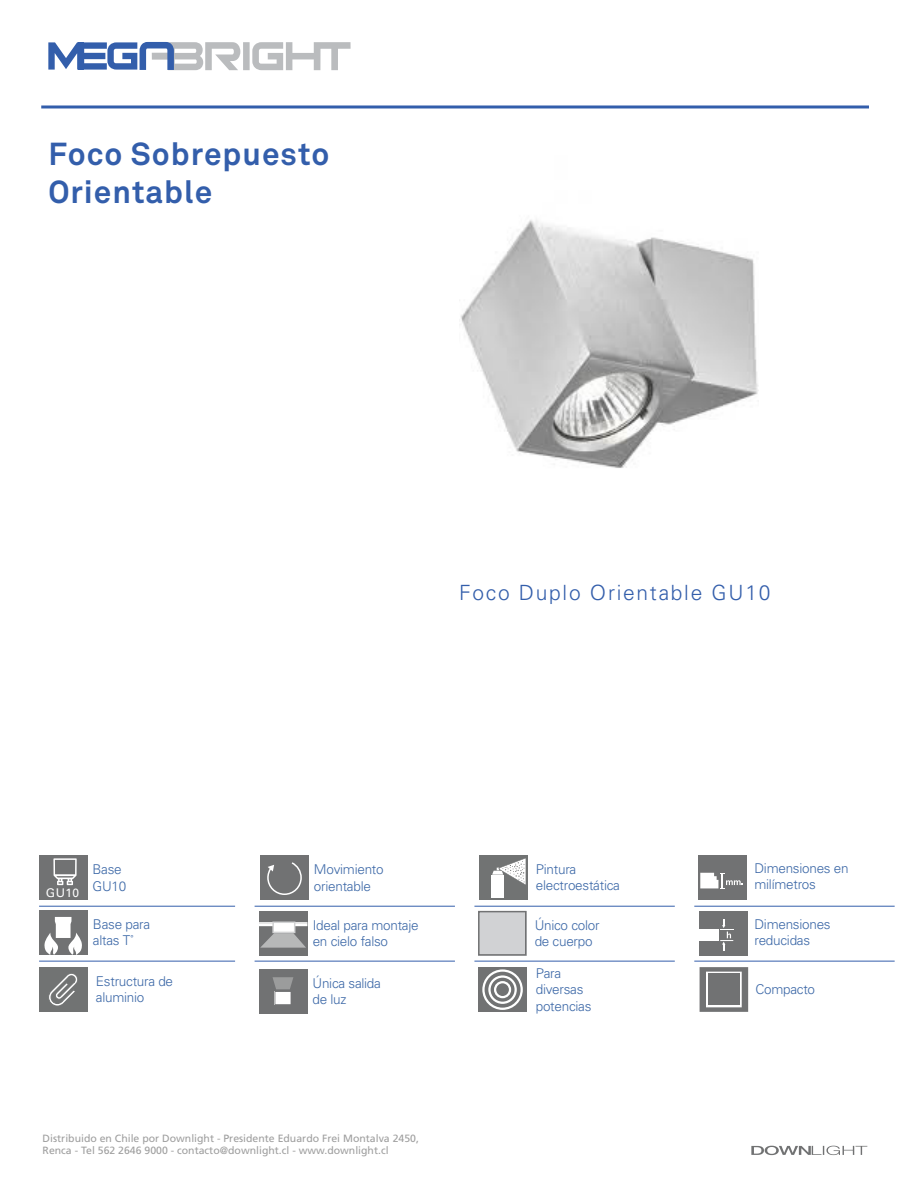
<style>
.page{position:relative;width:918px;height:1188px;background:#fff}
.page>*{position:absolute;margin:0;border:0;box-sizing:border-box;transform-origin:0 0}
.t1{font:700 31.5px/37.8px "Akkurat";letter-spacing:.03em;color:#335eab}
.t2{font:300 21px "Univers LT Std";letter-spacing:.08em;color:#335eab}
.t3{font:300 13.5px/16.2px "Univers LT Std";letter-spacing:-.02em;color:#3c68a7}
.t4{font:12px "Univers LT Std";color:#fff}
.t5{font:10.5px/12.6px "Frutiger";color:#9e9e9e}
</style>
<div class="page">
<svg style="left:48px;top:42px;width:303px;height:28px"></svg>
<hr style="left:41px;top:105px;width:828px;height:3px;background:#335eab">
<hr style="left:39px;top:906px;width:196px;height:1px;background:#335eab">
<hr style="left:39px;top:961px;width:196px;height:1px;background:#335eab">
<hr style="left:255px;top:906px;width:200px;height:1px;background:#335eab">
<hr style="left:255px;top:961px;width:200px;height:1px;background:#335eab">
<hr style="left:474px;top:906px;width:201px;height:1px;background:#335eab">
<hr style="left:474px;top:961px;width:201px;height:1px;background:#335eab">
<svg style="left:751px;top:1146px;width:116px;height:9px"></svg>
<div style="left:478px;top:911px;width:48px;height:45px;background:#d1d2d4"></div>
<div style="left:478px;top:911px;width:48px;height:45px;border:2px solid #717273"></div>
<div style="left:259px;top:911px;width:49px;height:45px;background:#717273"></div>
<hr style="left:259px;top:923px;width:14px;height:3px;background:#fff">
<svg style="left:259px;top:922px;width:13px;height:1px"></svg>
<svg style="left:295px;top:922px;width:12px;height:4px"></svg>
<div style="left:272px;top:922px;width:23px;height:11px;background:#fff;border:2px solid #d1d2d3"></div>
<svg style="left:260px;top:933px;width:46px;height:15px"></svg>
<div style="left:699px;top:911px;width:49px;height:45px;background:#717273"></div>
<div style="left:699px;top:929px;width:20px;height:11px;background:#fff"></div>
<svg style="left:720px;top:919px;width:13px;height:32px"></svg>
<hr style="left:694px;top:906px;width:201px;height:1px;background:#335eab">
<hr style="left:694px;top:961px;width:201px;height:1px;background:#335eab">
<div style="left:699px;top:855px;width:48px;height:45px;background:#717273"></div>
<svg style="left:700px;top:873px;width:43px;height:16px"></svg>
<div style="left:39px;top:855px;width:48px;height:45px;background:#717273"></div>
<svg style="left:53px;top:858px;width:24px;height:27px"></svg>
<div style="left:260px;top:855px;width:49px;height:45px;background:#717273"></div>
<svg style="left:267px;top:862px;width:35px;height:33px"></svg>
<div style="left:39px;top:910px;width:49px;height:45px;background:#717273"></div>
<svg style="left:44px;top:917px;width:38px;height:38px"></svg>
<div style="left:39px;top:967px;width:49px;height:45px;background:#717373"></div>
<svg style="left:49px;top:973px;width:29px;height:33px"></svg>
<div style="left:478px;top:967px;width:49px;height:45px;background:#717273"></div>
<svg style="left:482px;top:969px;width:41px;height:41px"></svg>
<div style="left:494px;top:981px;width:17px;height:17px;border:2px solid #fff;border-radius:50%"></div>
<div style="left:479px;top:855px;width:49px;height:45px;background:#717373"></div>
<div style="left:491px;top:875px;width:13px;height:23px;background:#fff"></div>
<svg style="left:492px;top:858px;width:34px;height:27px"></svg>
<svg style="left:700px;top:967px;width:48px;height:45px;background:#828384"></svg>
<div style="left:259px;top:969px;width:48px;height:45px;background:#717273"></div>
<svg style="left:273px;top:977px;width:20px;height:28px"></svg>
<img style="left:460px;top:220px;width:299px;height:248px">
<h1 class="t1" style="left:48px;top:135px;width:283px">Foco Sobrepuesto<br>Orientable</h1>
<h2 class="t2" style="left:459px;top:580px;width:313px">Foco Duplo Orientable GU10</h2>
<p class="t4" style="left:46px;top:885px;width:35px">GU10</p>
<p class="t3" style="left:755px;top:860px;width:96px">Dimensiones en milímetros</p>
<p class="t3" style="left:536px;top:861px;width:86px">Pintura electroestática</p>
<p class="t3" style="left:93px;top:861px;width:35px">Base<br>GU10</p>
<p class="t3" style="left:314px;top:861px;width:71px">Movimiento orientable</p>
<p class="t3" style="left:93px;top:916px;width:59px">Base para altas T˚</p>
<p class="t3" style="left:96px;top:973px;width:79px">Estructura de aluminio</p>
<p class="t3" style="left:536px;top:965px;width:57px">Para diversas potencias</p>
<p class="t3" style="left:535px;top:917px;width:66px">Único color de cuerpo</p>
<p class="t3" style="left:313px;top:917px;width:107px">Ideal para montaje en cielo falso</p>
<p class="t3" style="left:755px;top:916px;width:78px">Dimensiones reducidas</p>
<p class="t3" style="left:313px;top:975px;width:70px">Única salida de luz</p>
<p class="t3" style="left:755px;top:981px;width:61px">Compacto</p>
<p class="t5" style="left:43px;top:1132px;width:378px">Distribuido en Chile por Downlight - Presidente Eduardo Frei Montalva 2450,<br>Renca - Tel 562 2646 9000 - contacto@downlight.cl - www.downlight.cl</p>
</div>
